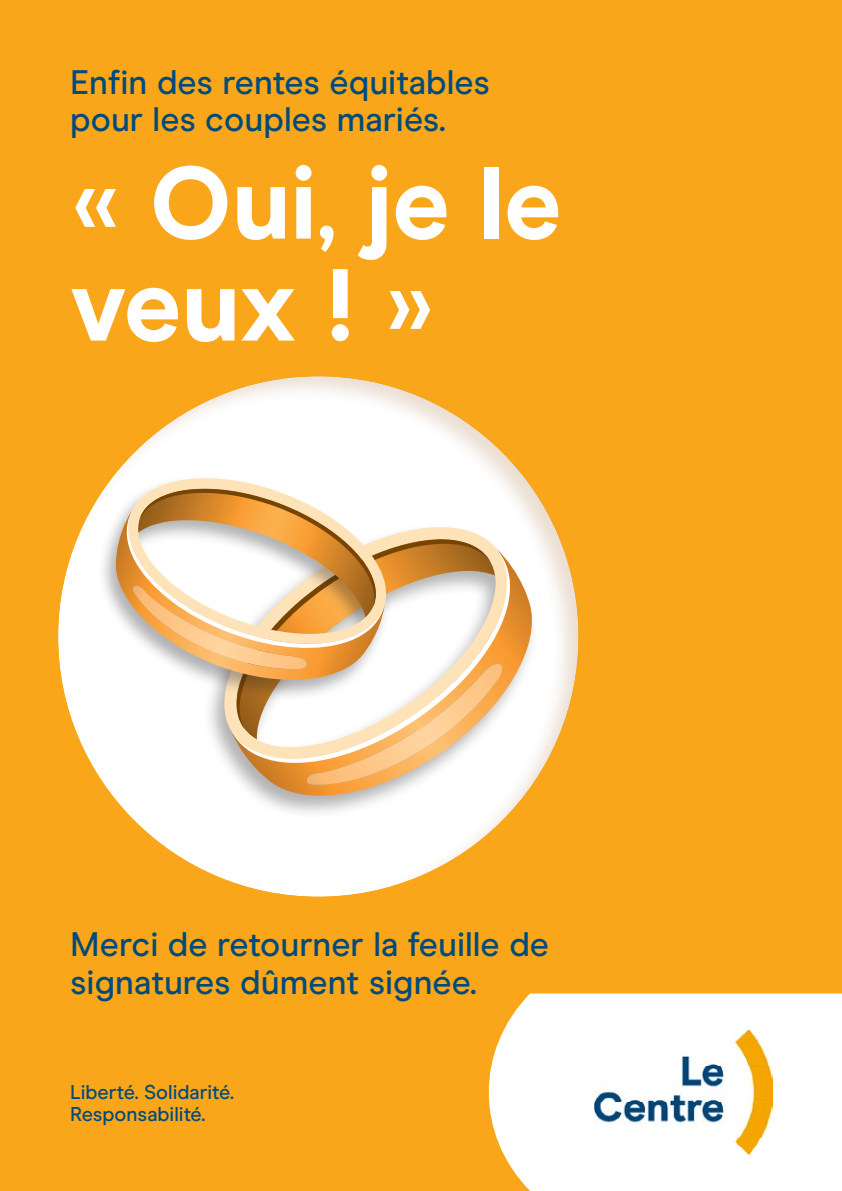
<style>
.page{position:relative;width:842px;height:1191px;background:#faa61a}
.page>*{position:absolute;margin:0;border:0;box-sizing:border-box;transform-origin:0 0}
.t1{font:800 102px/102px "Modern Era";color:#fff}
.t2{font:500 34px/37.4px "Modern Era";color:#004b7b}
.t3{font:500 20px "Modern Era";color:#004b7b}
.s1{font-weight:500}
</style>
<div class="page">
<div style="left:488px;top:993px;width:354px;height:198px;background:#fff"></div>
<img style="left:594px;top:1030px;width:178px;height:124px">
<hr style="left:530px;top:1190px;width:312px;height:1px;background:#fff">
<div style="left:58px;top:373px;width:522px;height:524px;background:#9b5a1d;opacity:.2"></div>
<div style="left:203px;top:523px;width:335px;height:297px;background:#231f20;opacity:.35"></div>
<svg style="left:231px;top:548px;width:311px;height:259px;background:#f2e1cc"></svg>
<svg style="left:504px;top:552px;width:7px;height:215px;background:#f5cc9e"></svg>
<div style="left:96px;top:475px;width:296px;height:227px;background:#231f20;opacity:.35"></div>
<svg style="left:114px;top:510px;width:11px;height:179px;background:#e5d3c0"></svg>
<div style="left:127px;top:470px;width:261px;height:12px;background:#fff"></div>
<svg style="left:125px;top:482px;width:379px;height:303px;background:#efd5b6"></svg>
<p class="t2" style="left:70px;top:64px;width:421px">Enfin des rentes équitables pour les couples mariés.</p>
<p class="t1" style="left:70px;top:152px;width:493px"><span class="s1">«</span> Oui<span class="s1">,</span> je le veux ! <span class="s1">»</span></p>
<p class="t2" style="left:70px;top:926px;width:480px">Merci de retourner la feuille de signatures dûment signée.</p>
<p class="t3" style="left:70px;top:1080px;width:165px">Liberté. Solidarité.</p>
<p class="t3" style="left:70px;top:1102px;width:137px">Responsabilité.</p>
</div>
